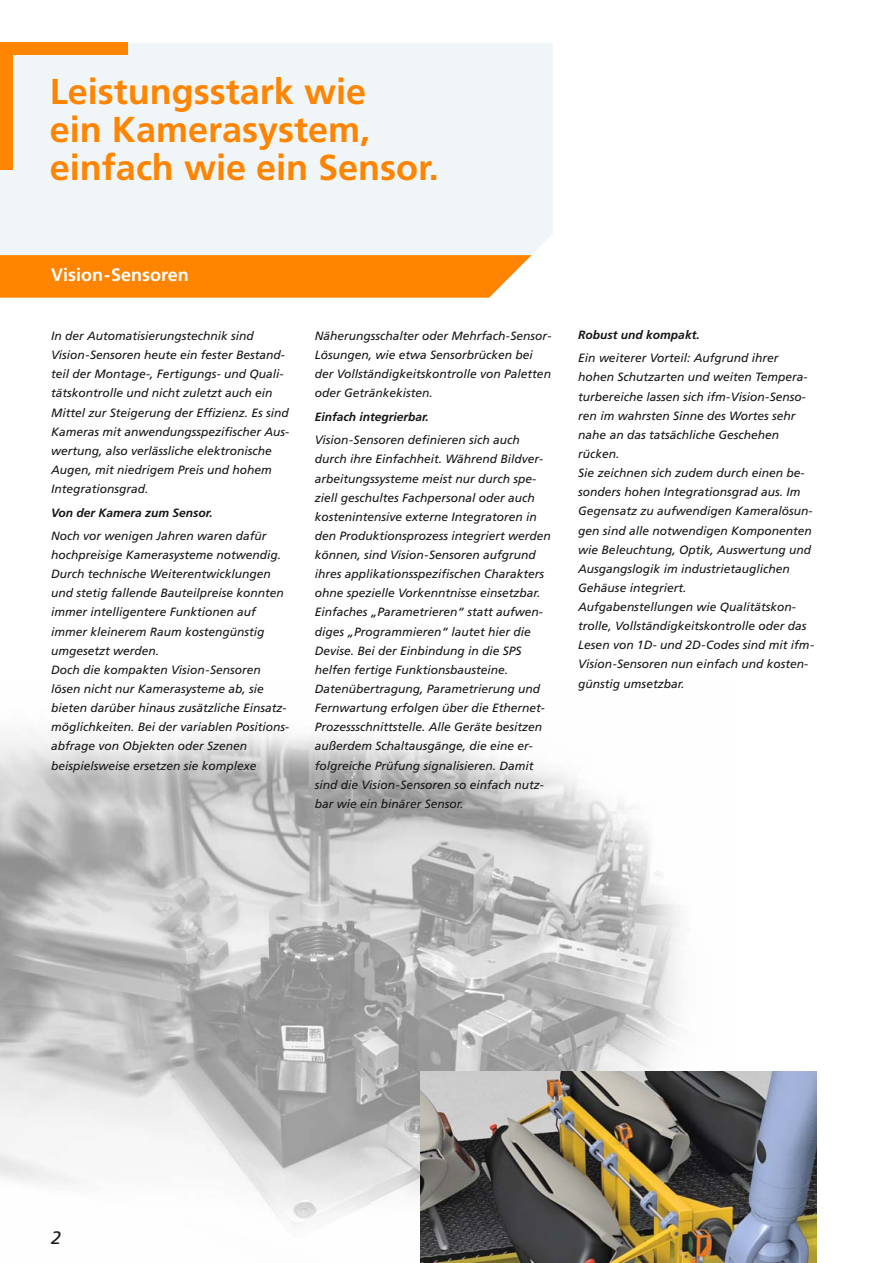
<style>
.page{position:relative;width:893px;height:1263px;background:#fff}
.page>*{position:absolute;margin:0;border:0;box-sizing:border-box;transform-origin:0 0}
.t1{font:700 36px/38.2px "Frutiger LT Com";color:#ff8400}
.t2{font:700 18px "Frutiger LT Com";color:#fff}
.t3{font:italic 18px "Frutiger LT Com";color:#151616}
.t4{font:italic 12px/19.2px "Frutiger LT Com";color:#151616}
.t5{font:italic 700 12px "Frutiger LT Com";color:#151616}
</style>
<div class="page">
<img style="left:0;top:732px;width:680px;height:531px">
<hr style="left:892px;top:689px;width:1px;height:153px;background:#e3e3e3">
<div style="left:0;top:43px;width:553px;height:213px;background:#f0f6f8"></div>
<svg style="left:0;top:255px;width:531px;height:43px;background:#fe890b"></svg>
<div style="left:0;top:43px;width:128px;height:12px;background:#ff8400"></div>
<div style="left:0;top:43px;width:13px;height:127px;background:#ff8400"></div>
<img style="left:421px;top:1071px;width:395px;height:192px">
<hr style="left:892px;top:332px;width:1px;height:153px;background:#e3e3e3">
<hr style="left:892px;top:510px;width:1px;height:153px;background:#e3e3e3">
<hr style="left:892px;top:867px;width:1px;height:153px;background:#e3e3e3">
<h1 class="t1" style="left:50px;top:75px;width:390px">Leistungsstark wie<br>ein Kamerasystem, einfach wie ein Sensor.</h1>
<h2 class="t2" style="left:51px;top:268px;width:139px">Vision-Sensoren</h2>
<p class="t4" style="left:51px;top:327px;width:240px">In der Automatisierungstechnik sind Vision-Sensoren heute ein fester Bestand&shy;teil der Montage-, Fertigungs- und Quali&shy;tätskontrolle und nicht zuletzt auch ein Mittel zur Steigerung der Effizienz. Es sind Kameras mit anwendungsspezifischer Aus&shy;wertung, also verlässliche elektronische Augen, mit niedrigem Preis und hohem Integrationsgrad.</p>
<p class="t5" style="left:51px;top:507px;width:163px">Von der Kamera zum Sensor.</p>
<p class="t4" style="left:51px;top:527px;width:240px">Noch vor wenigen Jahren waren dafür hochpreisige Kamerasysteme notwendig.<br>Durch technische Weiterentwicklungen und stetig fallende Bauteilpreise konnten immer intelligentere Funktionen auf immer kleinerem Raum kostengünstig umgesetzt werden.<br>Doch die kompakten Vision-Sensoren lösen nicht nur Kamerasysteme ab, sie bieten darüber hinaus zusätzliche Einsatz&shy;möglichkeiten. Bei der variablen Positions&shy;abfrage von Objekten oder Szenen beispielsweise ersetzen sie komplexe</p>
<p class="t4" style="left:315px;top:327px;width:238px">Näherungsschalter oder Mehrfach-Sensor-Lösungen, wie etwa Sensorbrücken bei der Vollständigkeitskontrolle von Paletten oder Getränkekisten.</p>
<p class="t5" style="left:315px;top:412px;width:116px">Einfach integrierbar.</p>
<p class="t4" style="left:315px;top:431px;width:238px">Vision-Sensoren definieren sich auch durch ihre Einfachheit. Während Bildver&shy;arbeitungssysteme meist nur durch spe&shy;ziell geschultes Fachpersonal oder auch kostenintensive externe Integratoren in den Produktionsprozess integriert werden können, sind Vision-Sensoren aufgrund ihres applikationsspezifischen Charakters ohne spezielle Vorkenntnisse einsetzbar.<br>Einfaches „Parametrieren“ statt aufwen&shy;diges „Programmieren“ lautet hier die Devise. Bei der Einbindung in die SPS helfen fertige Funktionsbausteine.<br>Datenübertragung, Parametrierung und Fernwartung erfolgen über die Ethernet-Prozessschnittstelle. Alle Geräte besitzen außerdem Schaltausgänge, die eine er&shy;folgreiche Prüfung signalisieren. Damit sind die Vision-Sensoren so einfach nutz&shy;bar wie ein binärer Sensor.</p>
<p class="t5" style="left:578px;top:330px;width:123px">Robust und kompakt.</p>
<p class="t4" style="left:578px;top:349px;width:237px">Ein weiterer Vorteil: Aufgrund ihrer hohen Schutzarten und weiten Tempera&shy;turbereiche lassen sich ifm-Vision-Senso&shy;ren im wahrsten Sinne des Wortes sehr nahe an das tatsächliche Geschehen rücken.<br>Sie zeichnen sich zudem durch einen be&shy;sonders hohen Integrationsgrad aus. Im Gegensatz zu aufwendigen Kameralösun&shy;gen sind alle notwendigen Komponenten wie Beleuchtung, Optik, Auswertung und Ausgangslogik im industrietauglichen Gehäuse integriert.<br>Aufgabenstellungen wie Qualitätskon&shy;trolle, Vollständigkeitskontrolle oder das Lesen von 1D- und 2D-Codes sind mit ifm-Vision-Sensoren nun einfach und kosten&shy;günstig umsetzbar.</p>
<h2 class="t3" style="left:51px;top:1230px;width:12px">2</h2>
</div>
